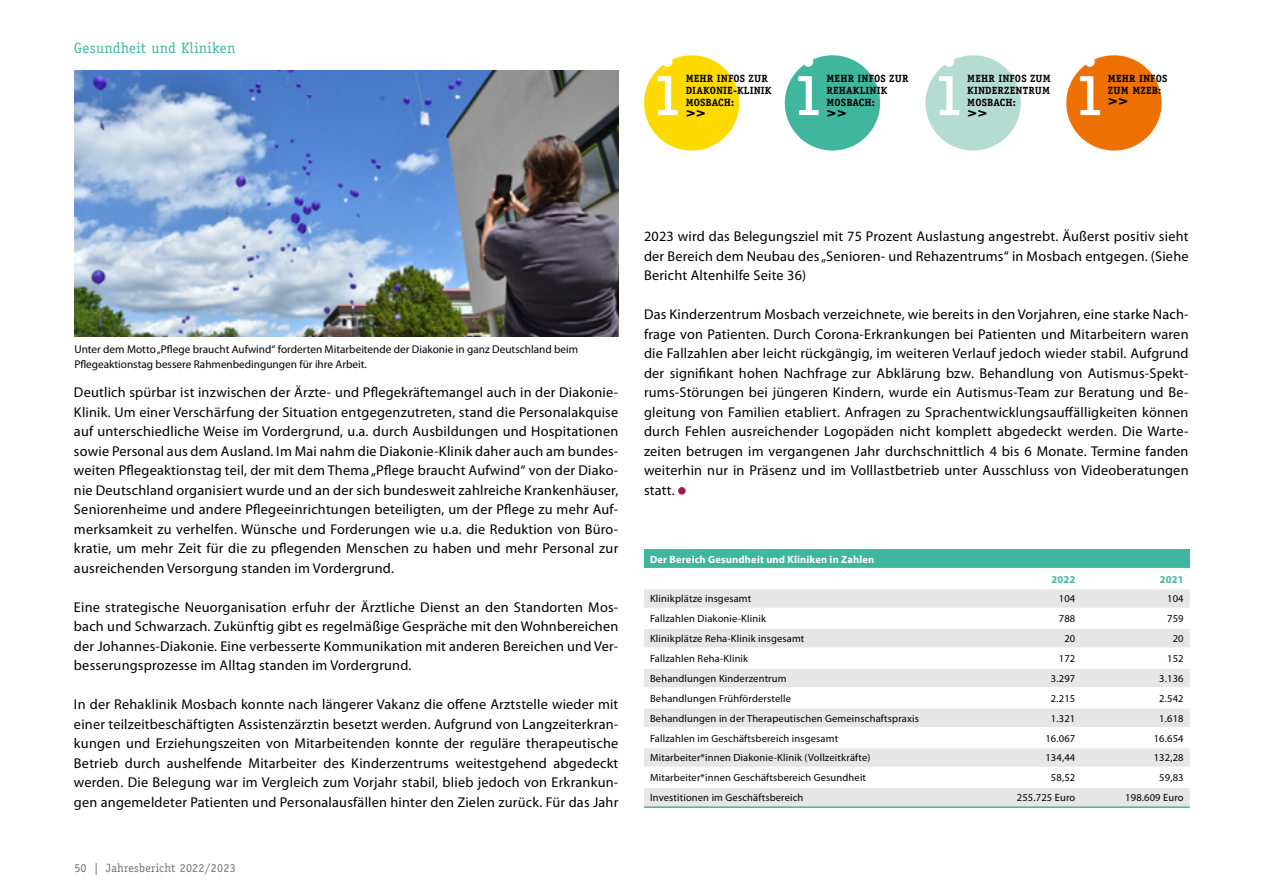
<style>
.page{position:relative;width:1263px;height:893px;background:#fff}
.page>*{position:absolute;margin:0;border:0;box-sizing:border-box;transform-origin:0 0}
.t1{font:81px "Officina Serif Std";color:#fff}
.t2{font:700 18px "Officina Serif Std";color:#000}
.t3{font:15px "Officina Serif Std";letter-spacing:.02em;color:#40b69f}
.t4{font:14.25px/19.5px "Myriad Pro";letter-spacing:.015em;color:#000;text-align:justify}
.t5{font:12px "Officina Serif Std";letter-spacing:.02em;color:#6f6f6e}
.t6{font:11.25px/15px "Myriad Pro";color:#000}
.t7{font:10.5px "Myriad Pro";letter-spacing:.015em;color:#000}
.t8{font:700 10.5px/12px "Officina Serif Std";letter-spacing:.015em;color:#000}
.t9{font:700 10.5px "Myriad Pro";letter-spacing:.015em;color:#fff}
.t10{font:700 10.5px "Myriad Pro";letter-spacing:.015em;color:#40b69f}
</style>
<div class="page">
<div style="left:644px;top:549px;width:546px;height:20px;background:#40b69f"></div>
<svg style="left:644px;top:589px;width:546px;height:217px;fill:#e6e6e6"></svg>
<hr style="left:644px;top:568px;width:353px;height:1px;background:#fff">
<hr style="left:997px;top:568px;width:84px;height:1px;background:#fff">
<hr style="left:1081px;top:568px;width:109px;height:1px;background:#fff">
<hr style="left:644px;top:608px;width:353px;height:1px;background:#fff">
<hr style="left:997px;top:608px;width:84px;height:1px;background:#fff">
<hr style="left:1081px;top:608px;width:109px;height:1px;background:#fff">
<hr style="left:644px;top:627px;width:353px;height:2px;background:#fff">
<hr style="left:997px;top:627px;width:84px;height:2px;background:#fff">
<hr style="left:1081px;top:627px;width:109px;height:2px;background:#fff">
<hr style="left:644px;top:647px;width:353px;height:2px;background:#fff">
<hr style="left:997px;top:647px;width:84px;height:2px;background:#fff">
<hr style="left:1081px;top:647px;width:109px;height:2px;background:#fff">
<hr style="left:644px;top:667px;width:353px;height:2px;background:#fff">
<hr style="left:997px;top:667px;width:84px;height:2px;background:#fff">
<hr style="left:1081px;top:667px;width:109px;height:2px;background:#fff">
<hr style="left:644px;top:687px;width:353px;height:2px;background:#fff">
<hr style="left:997px;top:687px;width:84px;height:2px;background:#fff">
<hr style="left:1081px;top:687px;width:109px;height:2px;background:#fff">
<hr style="left:644px;top:707px;width:353px;height:1px;background:#fff">
<hr style="left:997px;top:707px;width:84px;height:1px;background:#fff">
<hr style="left:1081px;top:707px;width:109px;height:1px;background:#fff">
<hr style="left:644px;top:727px;width:353px;height:1px;background:#fff">
<hr style="left:997px;top:727px;width:84px;height:1px;background:#fff">
<hr style="left:1081px;top:727px;width:109px;height:1px;background:#fff">
<hr style="left:644px;top:747px;width:353px;height:1px;background:#fff">
<hr style="left:997px;top:747px;width:84px;height:1px;background:#fff">
<hr style="left:1081px;top:747px;width:109px;height:1px;background:#fff">
<hr style="left:644px;top:767px;width:353px;height:1px;background:#fff">
<hr style="left:997px;top:767px;width:84px;height:1px;background:#fff">
<hr style="left:1081px;top:767px;width:109px;height:1px;background:#fff">
<hr style="left:644px;top:786px;width:353px;height:2px;background:#fff">
<hr style="left:997px;top:786px;width:84px;height:2px;background:#fff">
<hr style="left:1081px;top:786px;width:109px;height:2px;background:#fff">
<hr style="left:644px;top:806px;width:353px;height:2px;background:#40b69f">
<hr style="left:997px;top:806px;width:84px;height:2px;background:#40b69f">
<hr style="left:1081px;top:806px;width:109px;height:2px;background:#40b69f">
<div style="left:1066px;top:55px;width:95px;height:96px;background:#ee7100;border-radius:50%"></div>
<div style="left:678px;top:487px;width:8px;height:8px;background:#a31749;border-radius:50%"></div>
<div style="left:925px;top:55px;width:96px;height:96px;background:#b4dcd0;border-radius:50%"></div>
<div style="left:785px;top:55px;width:95px;height:96px;background:#40b69f;border-radius:50%"></div>
<div style="left:644px;top:55px;width:95px;height:96px;background:#ffda00;border-radius:50%"></div>
<img style="left:74px;top:70px;width:544px;height:267px">
<p class="t3" style="left:74px;top:39px;width:163px">Gesundheit und Kliniken</p>
<h1 class="t1" style="left:656px;top:40px;width:24px">i</h1>
<p class="t8" style="left:686px;top:72px;width:87px">MEHR INFOS ZUR<br>DIAKONIE-KLINIK<br>MOSBACH:</p>
<p class="t2" style="left:686px;top:101px;width:22px">&gt;&gt;</p>
<h1 class="t1" style="left:797px;top:40px;width:24px">i</h1>
<p class="t8" style="left:826px;top:72px;width:84px">MEHR INFOS ZUR<br>REHAKLINIK<br>MOSBACH:</p>
<p class="t2" style="left:826px;top:101px;width:22px">&gt;&gt;</p>
<h1 class="t1" style="left:938px;top:40px;width:24px">i</h1>
<p class="t8" style="left:967px;top:72px;width:85px;text-align:justify">MEHR INFOS ZUM KINDERZENTRUM MOSBACH:</p>
<p class="t2" style="left:967px;top:101px;width:22px">&gt;&gt;</p>
<h1 class="t1" style="left:1079px;top:40px;width:24px">i</h1>
<p class="t8" style="left:1108px;top:72px;width:61px">MEHR INFOS<br>ZUM MZEB:</p>
<p class="t2" style="left:1108px;top:89px;width:22px">&gt;&gt;</p>
<p class="t6" style="left:74px;top:342px;width:505px">Unter dem Motto „Pflege braucht Aufwind“ forderten Mitarbeitende der Diakonie in ganz Deutschland beim<br>Pflegeaktionstag bessere Rahmenbedingungen für ihre Arbeit.</p>
<p class="t4" style="left:74px;top:383px;width:546px">Deutlich spürbar ist inzwischen der Ärzte- und Pflegekräftemangel auch in der Diakonie-Klinik. Um einer Verschärfung der Situation entgegenzutreten, stand die Personalakquise auf unterschiedliche Weise im Vordergrund, u.a. durch Ausbildungen und Hospitationen sowie Personal aus dem Ausland. Im Mai nahm die Diakonie-Klinik daher auch am bundes&shy;weiten Pflegeaktionstag teil, der mit dem Thema „Pflege braucht Aufwind“ von der Diako&shy;nie Deutschland organisiert wurde und an der sich bundesweit zahlreiche Krankenhäuser, Seniorenheime und andere Pflegeeinrichtungen beteiligten, um der Pflege zu mehr Auf&shy;merksamkeit zu verhelfen. Wünsche und Forderungen wie u.a. die Reduktion von Büro&shy;kratie, um mehr Zeit für die zu pflegenden Menschen zu haben und mehr Personal zur ausreichenden Versorgung standen im Vordergrund.</p>
<p class="t4" style="left:74px;top:597px;width:546px">Eine strategische Neuorganisation erfuhr der Ärztliche Dienst an den Standorten Mos&shy;bach und Schwarzach. Zukünftig gibt es regelmäßige Gespräche mit den Wohnbereichen der Johannes-Diakonie. Eine verbesserte Kommunikation mit anderen Bereichen und Ver&shy;besserungsprozesse im Alltag standen im Vordergrund.</p>
<p class="t4" style="left:74px;top:695px;width:546px">In der Rehaklinik Mosbach konnte nach längerer Vakanz die offene Arztstelle wieder mit einer teilzeitbeschäftigten Assistenzärztin besetzt werden. Aufgrund von Langzeiterkran&shy;kungen und Erziehungszeiten von Mitarbeitenden konnte der reguläre therapeutische Betrieb durch aushelfende Mitarbeiter des Kinderzentrums weitestgehend abgedeckt werden. Die Belegung war im Vergleich zum Vorjahr stabil, blieb jedoch von Erkrankun&shy;gen angemeldeter Patienten und Personalausfällen hinter den Zielen zurück. Für das Jahr</p>
<p class="t5" style="left:74px;top:861px;width:163px">50 | Jahresbericht 2022/2023</p>
<p class="t4" style="left:644px;top:227px;width:546px">2023 wird das Belegungsziel mit 75 Prozent Auslastung angestrebt. Äußerst positiv sieht der Bereich dem Neubau des „Senioren- und Rehazentrums“ in Mosbach entgegen. (Siehe Bericht Altenhilfe Seite 36)</p>
<p class="t4" style="left:644px;top:305px;width:546px">Das Kinderzentrum Mosbach verzeichnete, wie bereits in den Vorjahren, eine starke Nach&shy;frage von Patienten. Durch Corona-Erkrankungen bei Patienten und Mitarbeitern waren die Fallzahlen aber leicht rückgängig, im weiteren Verlauf jedoch wieder stabil. Aufgrund der signifikant hohen Nachfrage zur Abklärung bzw. Behandlung von Autismus-Spekt&shy;rums-Störungen bei jüngeren Kindern, wurde ein Autismus-Team zur Beratung und Be&shy;gleitung von Familien etabliert. Anfragen zu Sprachentwicklungsauffälligkeiten können durch Fehlen ausreichender Logopäden nicht komplett abgedeckt werden. Die Warte&shy;zeiten betrugen im vergangenen Jahr durchschnittlich 4 bis 6 Monate. Termine fanden weiterhin nur in Präsenz und im Volllastbetrieb unter Ausschluss von Videoberatungen statt.</p>
<p class="t9" style="left:650px;top:553px;width:226px">Der Bereich Gesundheit und Kliniken in Zahlen</p>
<p class="t10" style="left:1051px;top:573px;width:25px">2022</p>
<p class="t10" style="left:1160px;top:573px;width:25px">2021</p>
<p class="t7" style="left:650px;top:593px;width:103px">Klinikplätze insgesamt</p>
<p class="t7" style="left:1059px;top:593px;width:18px">104</p>
<p class="t7" style="left:1167px;top:593px;width:18px">104</p>
<p class="t7" style="left:650px;top:613px;width:117px">Fallzahlen Diakonie-Klinik</p>
<p class="t7" style="left:1059px;top:613px;width:18px">788</p>
<p class="t7" style="left:1167px;top:613px;width:18px">759</p>
<p class="t7" style="left:650px;top:633px;width:156px">Klinikplätze Reha-Klinik insgesamt</p>
<p class="t7" style="left:1064px;top:633px;width:12px">20</p>
<p class="t7" style="left:1173px;top:633px;width:12px">20</p>
<p class="t7" style="left:650px;top:653px;width:100px">Fallzahlen Reha-Klinik</p>
<p class="t7" style="left:1059px;top:653px;width:18px">172</p>
<p class="t7" style="left:1167px;top:653px;width:18px">152</p>
<p class="t7" style="left:650px;top:673px;width:138px">Behandlungen Kinderzentrum</p>
<p class="t7" style="left:1051px;top:673px;width:26px">3.297</p>
<p class="t7" style="left:1159px;top:673px;width:26px">3.136</p>
<p class="t7" style="left:650px;top:693px;width:142px">Behandlungen Frühförderstelle</p>
<p class="t7" style="left:1051px;top:693px;width:26px">2.215</p>
<p class="t7" style="left:1159px;top:693px;width:26px">2.542</p>
<p class="t7" style="left:650px;top:712px;width:270px">Behandlungen in der Therapeutischen Gemeinschaftspraxis</p>
<p class="t7" style="left:1051px;top:712px;width:26px">1.321</p>
<p class="t7" style="left:1159px;top:712px;width:26px">1.618</p>
<p class="t7" style="left:650px;top:732px;width:190px">Fallzahlen im Geschäftsbereich insgesamt</p>
<p class="t7" style="left:1045px;top:732px;width:31px">16.067</p>
<p class="t7" style="left:1154px;top:732px;width:31px">16.654</p>
<p class="t7" style="left:650px;top:752px;width:222px">Mitarbeiter*innen Diakonie-Klinik (Vollzeitkräfte)</p>
<p class="t7" style="left:1045px;top:752px;width:31px">134,44</p>
<p class="t7" style="left:1154px;top:752px;width:31px">132,28</p>
<p class="t7" style="left:650px;top:772px;width:218px">Mitarbeiter*innen Geschäftsbereich Gesundheit</p>
<p class="t7" style="left:1051px;top:772px;width:26px">58,52</p>
<p class="t7" style="left:1159px;top:772px;width:26px">59,83</p>
<p class="t7" style="left:650px;top:792px;width:155px">Investitionen im Geschäftsbereich</p>
<p class="t7" style="left:1017px;top:792px;width:60px">255.725 Euro</p>
<p class="t7" style="left:1125px;top:792px;width:60px">198.609 Euro</p>
</div>
